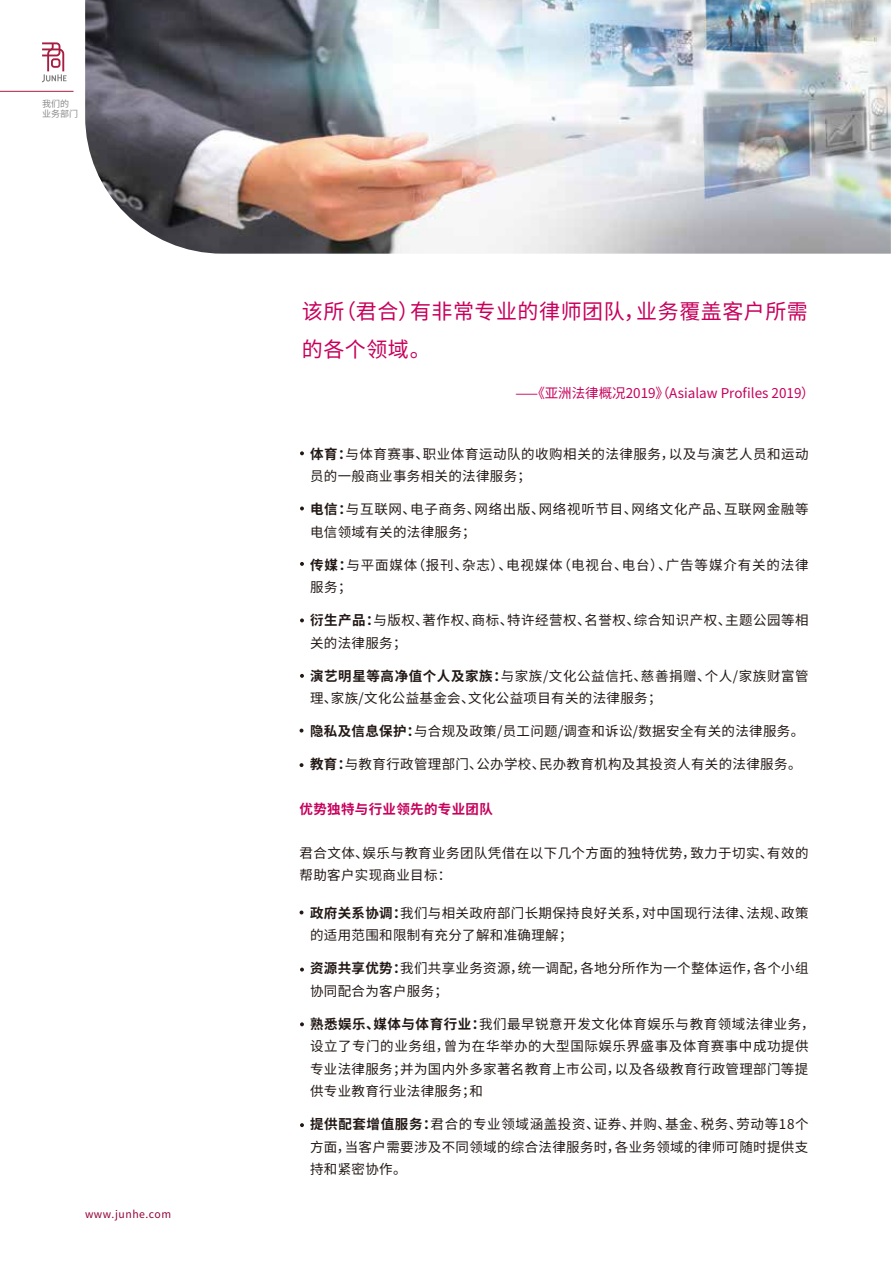
<style>
.page{position:relative;width:893px;height:1263px;background:#fff}
.page>*{position:absolute;margin:0;border:0;box-sizing:border-box;transform-origin:0 0}
.t1{font:21px/37.5px "Source Han Sans CN";letter-spacing:.025em;color:#c7005c}
.t2{font:13.5px/22.5px "Source Han Sans CN";letter-spacing:.025em;color:#221815}
.t3{font:13.5px/22.5px "Source Han Sans CN";letter-spacing:.05em;color:#221815}
.t4{font:13.5px/22.5px "Source Han Sans CN";letter-spacing:.065em;color:#221815}
.t5{font:13.5px "Source Han Sans CN";color:#c7005c}
.t6{font:700 13.5px "Source Han Sans CN";letter-spacing:.025em;color:#c7005c}
.t7{font:10.5px "Source Han Sans CN";letter-spacing:.05em;color:#930038}
.t8{font:9px/10.8px "Source Han Sans CN";color:#898989}
.s1{font-weight:700}
</style>
<div class="page">
<img style="left:85px;top:0;width:806px;height:254px">
<svg style="left:42px;top:42px;width:25px;height:40px"></svg>
<hr style="left:0;top:91px;width:74px;height:1px;background:#a71e41">
<svg style="left:300px;top:910px;width:3px;height:4px"></svg>
<svg style="left:300px;top:968px;width:4px;height:3px"></svg>
<svg style="left:300px;top:1022px;width:4px;height:4px"></svg>
<svg style="left:300px;top:451px;width:4px;height:4px"></svg>
<svg style="left:300px;top:562px;width:4px;height:4px"></svg>
<svg style="left:300px;top:506px;width:4px;height:4px"></svg>
<svg style="left:300px;top:674px;width:4px;height:4px"></svg>
<svg style="left:300px;top:1123px;width:4px;height:4px"></svg>
<svg style="left:300px;top:618px;width:4px;height:4px"></svg>
<svg style="left:300px;top:763px;width:3px;height:4px"></svg>
<p class="t8" style="left:42px;top:98px;width:37px">我们的业务部门</p>
<p class="t7" style="left:85px;top:1208px;width:88px">www.junhe.com</p>
<h1 class="t1" style="left:302px;top:293px;width:508px">该所（君合）有非常专业的律师团队，业务覆盖客户所需的各个领域。</h1>
<p class="t5" style="left:515px;top:386px;width:301px">⸺《亚洲法律概况2019》（Asialaw Profiles 2019）</p>
<p class="t2" style="left:310px;top:443px;width:500px"><span class="s1">体育：</span>与体育赛事、职业体育运动队的收购相关的法律服务，以及与演艺人员和运动员的一般商业事务相关的法律服务；</p>
<p class="t3" style="left:310px;top:498px;width:500px"><span class="s1">电信：</span>与互联网、电子商务、网络出版、网络视听节目、网络文化产品、互联网金融等电信领域有关的法律服务；</p>
<p class="t4" style="left:310px;top:554px;width:500px"><span class="s1">传媒：</span>与平面媒体（报刊、杂志）、电视媒体（电视台、电台）、广告等媒介有关的法律服务；</p>
<p class="t2" style="left:310px;top:609px;width:500px"><span class="s1">衍生产品：</span>与版权、著作权、商标、特许经营权、名誉权、综合知识产权、主题公园等相关的法律服务；</p>
<p class="t2" style="left:310px;top:665px;width:500px"><span class="s1">演艺明星等高净值个人及家族：</span>与家族/文化公益信托、慈善捐赠、个人/家族财富管理、家族/文化公益基金会、文化公益项目有关的法律服务；</p>
<p class="t2" style="left:310px;top:720px;width:496px"><span class="s1">隐私及信息保护：</span>与合规及政策/员工问题/调查和诉讼/数据安全有关的法律服务。</p>
<p class="t2" style="left:310px;top:753px;width:493px"><span class="s1">教育：</span>与教育行政管理部门、公办学校、民办教育机构及其投资人有关的法律服务。</p>
<p class="t6" style="left:300px;top:802px;width:195px">优势独特与行业领先的专业团队</p>
<p class="t2" style="left:300px;top:842px;width:511px">君合文体、娱乐与教育业务团队凭借在以下几个方面的独特优势，致力于切实、有效的帮助客户实现商业目标：</p>
<p class="t2" style="left:310px;top:902px;width:500px"><span class="s1">政府关系协调：</span>我们与相关政府部门长期保持良好关系，对中国现行法律、法规、政策的适用范围和限制有充分了解和准确理解；</p>
<p class="t2" style="left:310px;top:957px;width:500px"><span class="s1">资源共享优势：</span>我们共享业务资源，统一调配，各地分所作为一个整体运作，各个小组协同配合为客户服务；</p>
<p class="t2" style="left:310px;top:1013px;width:506px"><span class="s1">熟悉娱乐、媒体与体育行业：</span>我们最早锐意开发文化体育娱乐与教育领域法律业务，设立了专门的业务组，曾为在华举办的大型国际娱乐界盛事及体育赛事中成功提供专业法律服务；并为国内外多家著名教育上市公司，以及各级教育行政管理部门等提供专业教育行业法律服务；和</p>
<p class="t2" style="left:310px;top:1113px;width:500px;text-align:justify"><span class="s1">提供配套增值服务：</span>君合的专业领域涵盖投资、证券、并购、基金、税务、劳动等18个方面，当客户需要涉及不同领域的综合法律服务时，各业务领域的律师可随时提供支持和紧密协作。</p>
</div>
